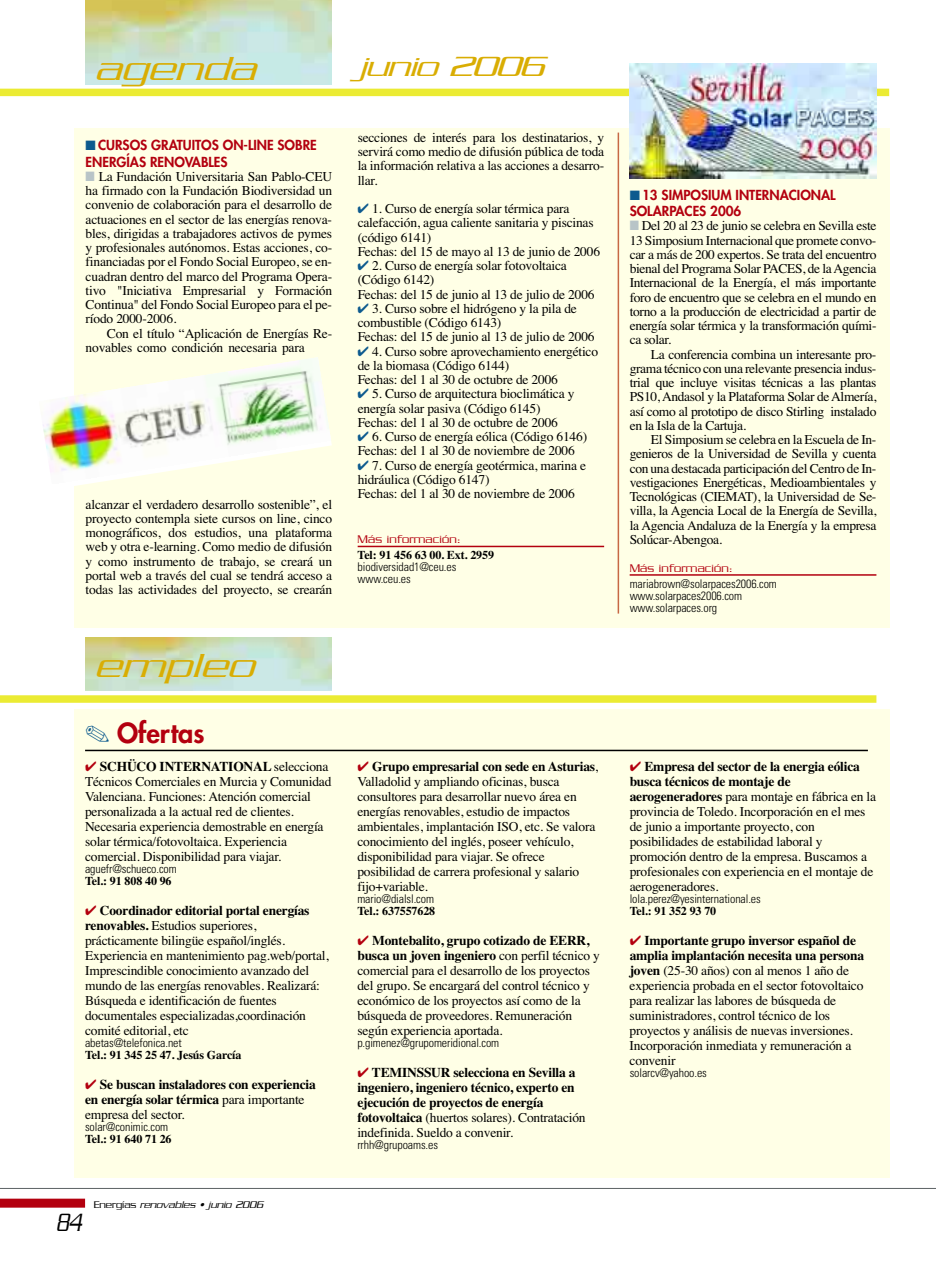
<style>
.page{position:relative;width:936px;height:1263px;background:#fff}
.page>*{position:absolute;margin:0;border:0;box-sizing:border-box;transform-origin:0 0}
.t1{font:italic 300 36px "Serpentine";color:#d9ad03;scale:1.25 1}
.t2{font:italic 300 30px "Serpentine";letter-spacing:-.035em;color:#d9ad03;scale:1.25 1}
.t3{font:800 27px "Futura";color:#b3000f}
.t4{font:italic 300 27px "Serpentine";color:#000;scale:.7 1}
.t5{font:13.5px/14.2px "Times";letter-spacing:-.015em;color:#000}
.t6{font:700 13.5px/15px "Times";letter-spacing:-.015em;color:#000}
.t7{font:800 13.5px/16.5px "Futura";color:#b3000f}
.t8{font:300 condensed 12px/12px "Univers";letter-spacing:-.01em;color:#000}
.t9{font:700 12px "Times";letter-spacing:-.01em;color:#000}
.t10{font:300 12px "Serpentine";letter-spacing:.015em;color:#b3000f}
.t11{font:italic 300 10.5px "Serpentine";color:#000}
.s1{color:#0d5a8e}
.s2{color:#b8c4c7}
.s3{color:#b3000f}
.s4{font-weight:700}
.s5{font-weight:400}
.s6{font-style:normal}
</style>
<div class="page">
<div style="left:0;top:1199px;width:85px;height:9px;background:#b3000f"></div>
<img style="left:86px;top:0;width:246px;height:84px">
<img style="left:86px;top:638px;width:246px;height:53px">
<div style="left:0;top:89px;width:889px;height:7px;background:#ebeb33"></div>
<div style="left:75px;top:709px;width:814px;height:469px;background:#ffffe6"></div>
<div style="left:75px;top:128px;width:814px;height:499px;background:#ffffe6"></div>
<div style="left:0;top:695px;width:876px;height:8px;background:#ebeb33"></div>
<hr style="left:0;top:1188px;width:935px;height:1px;background:#5c6264">
<hr style="left:85px;top:750px;width:782px;height:1px;background:#000">
<hr style="left:357px;top:546px;width:247px;height:1px;background:#b3000f">
<hr style="left:629px;top:574px;width:247px;height:2px;background:#b3000f">
<img style="left:43px;top:357px;width:288px;height:126px">
<img style="left:629px;top:63px;width:247px;height:116px">
<hr style="left:617px;top:133px;width:2px;height:481px;background:#c76845">
<h1 class="t1" style="left:94px;top:57px;width:130px">agenda</h1>
<h2 class="t2" style="left:359px;top:57px;width:150px">junio 2006</h2>
<p class="t7" style="left:86px;top:138px;width:232px"><span class="s1">■</span> CURSOS GRATUITOS ON-LINE SOBRE<br>ENERGÍAS RENOVABLES</p>
<p class="t5" style="left:86px;top:169px;width:248px;text-align:justify"><span class="s2">■</span> La Fundación Universitaria San Pablo-CEU ha firmado con la Fundación Biodiversidad un convenio de colaboración para el desarrollo de actuaciones en el sector de las energías renova&shy;bles, dirigidas a trabajadores activos de pymes y profesionales autónomos. Estas acciones, co&shy;financiadas por el Fondo Social Europeo, se en&shy;cuadran dentro del marco del Programa Opera&shy;tivo "Iniciativa Empresarial y Formación Continua" del Fondo Social Europeo para el pe&shy;ríodo 2000-2006.</p>
<p class="t5" style="left:86px;top:326px;width:248px;text-indent:21px">Con el título “Aplicación de Energías Re&shy;novables como condición necesaria para</p>
<p class="t5" style="left:86px;top:497px;width:248px;text-align:justify">alcanzar el verdadero desarrollo sostenible”, el proyecto contempla siete cursos on line, cinco monográficos, dos estudios, una plataforma web y otra e-learning. Como medio de difusión y como instrumento de trabajo, se creará un portal web a través del cual se tendrá acceso a todas las actividades del proyecto, se crearán</p>
<p class="t5" style="left:357px;top:130px;width:248px;text-align:justify">secciones de interés para los destinatarios, y servirá como medio de difusión pública de toda la información relativa a las acciones a desarro&shy;llar.</p>
<p class="t5" style="left:357px;top:201px;width:244px"><span class="s1">✔</span> 1. Curso de energía solar térmica para calefacción, agua caliente sanitaria y piscinas (código 6141)<br>Fechas: del 15 de mayo al 13 de junio de 2006</p>
<p class="t5" style="left:357px;top:258px;width:238px"><span class="s1">✔</span> 2. Curso de energía solar fotovoltaica (Código 6142)<br>Fechas: del 15 de junio al 13 de julio de 2006</p>
<p class="t5" style="left:357px;top:301px;width:238px"><span class="s1">✔</span> 3. Curso sobre el hidrógeno y la pila de combustible (Código 6143)<br>Fechas: del 15 de junio al 13 de julio de 2006</p>
<p class="t5" style="left:357px;top:344px;width:242px"><span class="s1">✔</span> 4. Curso sobre aprovechamiento energético de la biomasa (Código 6144)<br>Fechas: del 1 al 30 de octubre de 2006</p>
<p class="t5" style="left:357px;top:387px;width:218px"><span class="s1">✔</span> 5. Curso de arquitectura bioclimática y energía solar pasiva (Código 6145)<br>Fechas: del 1 al 30 de octubre de 2006</p>
<p class="t5" style="left:357px;top:429px;width:231px"><span class="s1">✔</span> 6. Curso de energía eólica (Código 6146)<br>Fechas: del 1 al 30 de noviembre de 2006</p>
<p class="t5" style="left:357px;top:458px;width:230px"><span class="s1">✔</span> 7. Curso de energía geotérmica, marina e hidráulica (Código 6147)<br>Fechas: del 1 al 30 de noviembre de 2006</p>
<p class="t10" style="left:357px;top:535px;width:105px">Más información:</p>
<p class="t9" style="left:357px;top:548px;width:138px">Tel: 91 456 63 00. Ext. 2959</p>
<p class="t8" style="left:357px;top:562px;width:100px">biodiversidad1@ceu.es www.ceu.es</p>
<h1 class="t1" style="left:94px;top:654px;width:129px">empleo</h1>
<h3 class="t3" style="left:85px;top:720px;width:121px"><span class="s1">✎</span> Ofertas</h3>
<p class="t5" style="left:85px;top:759px;width:248px;line-height:15px"><span class="s3">✔</span> <span class="s4">SCHÜCO INTERNATIONAL</span> selecciona Técnicos Comerciales en Murcia y Comunidad Valenciana. Funciones: Atención comercial personalizada a la actual red de clientes.<br>Necesaria experiencia demostrable en energía solar térmica/fotovoltaica. Experiencia comercial. Disponibilidad para viajar.</p>
<p class="t8" style="left:85px;top:864px;width:93px">aguefr@schueco.com</p>
<p class="t9" style="left:85px;top:874px;width:88px">Tel.: 91 808 40 96</p>
<p class="t5" style="left:85px;top:903px;width:245px;line-height:15px"><span class="s3">✔</span> <span class="s4">Coordinador editorial portal energías renovables.</span> Estudios superiores, prácticamente bilingüe español/inglés.<br>Experiencia en mantenimiento pag.web/portal, Imprescindible conocimiento avanzado del mundo de las energías renovables. Realizará:<br>Búsqueda e identificación de fuentes documentales especializadas,coordinación comité editorial, etc</p>
<p class="t8" style="left:85px;top:1038px;width:98px">abetas@telefonica.net</p>
<p class="t9" style="left:85px;top:1048px;width:158px">Tel.: 91 345 25 47. Jesús García</p>
<p class="t6" style="left:85px;top:1077px;width:232px"><span class="s3">✔</span> Se buscan instaladores con experiencia en energía solar térmica <span class="s5">para importante empresa del sector.</span></p>
<p class="t8" style="left:85px;top:1122px;width:85px">solar@conimic.com</p>
<p class="t9" style="left:85px;top:1132px;width:88px">Tel.: 91 640 71 26</p>
<h3 class="t4" style="left:56px;top:1213px;width:38px">84</h3>
<p class="t11" style="left:94px;top:1201px;width:171px"><span class="s6">Energías</span> renovables • junio 2006</p>
<p class="t5" style="left:357px;top:759px;width:242px;line-height:15px"><span class="s3">✔</span> <span class="s4">Grupo empresarial con sede en Asturias</span>, Valladolid y ampliando oficinas, busca consultores para desarrollar nuevo área en energías renovables, estudio de impactos ambientales, implantación ISO, etc. Se valora conocimiento del inglés, poseer vehículo, disponibilidad para viajar. Se ofrece posibilidad de carrera profesional y salario fijo+variable.</p>
<p class="t8" style="left:357px;top:894px;width:78px">mario@dialsl.com</p>
<p class="t9" style="left:357px;top:904px;width:79px">Tel.: 637557628</p>
<p class="t5" style="left:357px;top:933px;width:244px;line-height:15px"><span class="s3">✔</span> <span class="s4">Montebalito, grupo cotizado de EERR, busca un joven ingeniero</span> con perfil técnico y comercial para el desarrollo de los proyectos del grupo. Se encargará del control técnico y económico de los proyectos así como de la búsqueda de proveedores. Remuneración según experiencia aportada.</p>
<p class="t8" style="left:357px;top:1038px;width:143px">p.gimenez@grupomeridional.com</p>
<p class="t6" style="left:357px;top:1065px;width:230px"><span class="s3">✔</span> TEMINSSUR selecciona en Sevilla a ingeniero, ingeniero técnico, experto en ejecución de proyectos de energía fotovoltaica <span class="s5">(huertos solares). Contratación indefinida. Sueldo a convenir.</span></p>
<p class="t8" style="left:357px;top:1140px;width:82px">rrhh@grupoams.es</p>
<p class="t7" style="left:629px;top:187px;width:207px"><span class="s1">■</span> 13 SIMPOSIUM INTERNACIONAL<br>SOLARPACES 2006</p>
<p class="t5" style="left:629px;top:218px;width:248px;text-align:justify"><span class="s2">■</span> Del 20 al 23 de junio se celebra en Sevilla este 13 Simposium Internacional que promete convo&shy;car a más de 200 expertos. Se trata del encuentro bienal del Programa Solar PACES, de la Agencia Internacional de la Energía, el más importante foro de encuentro que se celebra en el mundo en torno a la producción de electricidad a partir de energía solar térmica y la transformación quími&shy;ca solar.</p>
<p class="t5" style="left:629px;top:347px;width:248px;text-align:justify;text-indent:21px">La conferencia combina un interesante pro&shy;grama técnico con una relevante presencia indus&shy;trial que incluye visitas técnicas a las plantas PS10, Andasol y la Plataforma Solar de Almería, así como al prototipo de disco Stirling instalado en la Isla de la Cartuja.</p>
<p class="t5" style="left:629px;top:432px;width:248px;text-align:justify;text-indent:21px">El Simposium se celebra en la Escuela de In&shy;genieros de la Universidad de Sevilla y cuenta con una destacada participación del Centro de In&shy;vestigaciones Energéticas, Medioambientales y Tecnológicas (CIEMAT), la Universidad de Se&shy;villa, la Agencia Local de la Energía de Sevilla, la Agencia Andaluza de la Energía y la empresa Solúcar-Abengoa.</p>
<p class="t10" style="left:629px;top:564px;width:105px">Más información:</p>
<p class="t8" style="left:629px;top:579px;width:149px">mariabrown@solarpaces2006.com www.solarpaces2006.com www.solarpaces.org</p>
<p class="t5" style="left:629px;top:759px;width:248px;line-height:15px"><span class="s3">✔</span> <span class="s4">Empresa del sector de la energia eólica busca técnicos de montaje de aerogeneradores</span> para montaje en fábrica en la provincia de Toledo. Incorporación en el mes de junio a importante proyecto, con posibilidades de estabilidad laboral y promoción dentro de la empresa. Buscamos a profesionales con experiencia en el montaje de aerogeneradores.</p>
<p class="t8" style="left:629px;top:894px;width:133px">lola.perez@yesinternational.es</p>
<p class="t9" style="left:629px;top:904px;width:88px">Tel.: 91 352 93 70</p>
<p class="t5" style="left:629px;top:933px;width:236px;line-height:15px"><span class="s3">✔</span> <span class="s4">Importante grupo inversor español de amplia implantación necesita una persona joven</span> (25-30 años) con al menos 1 año de experiencia probada en el sector fotovoltaico para realizar las labores de búsqueda de suministradores, control técnico de los proyectos y análisis de nuevas inversiones.<br>Incorporación inmediata y remuneración a convenir</p>
<p class="t8" style="left:629px;top:1068px;width:79px">solarcv@yahoo.es</p>
</div>
